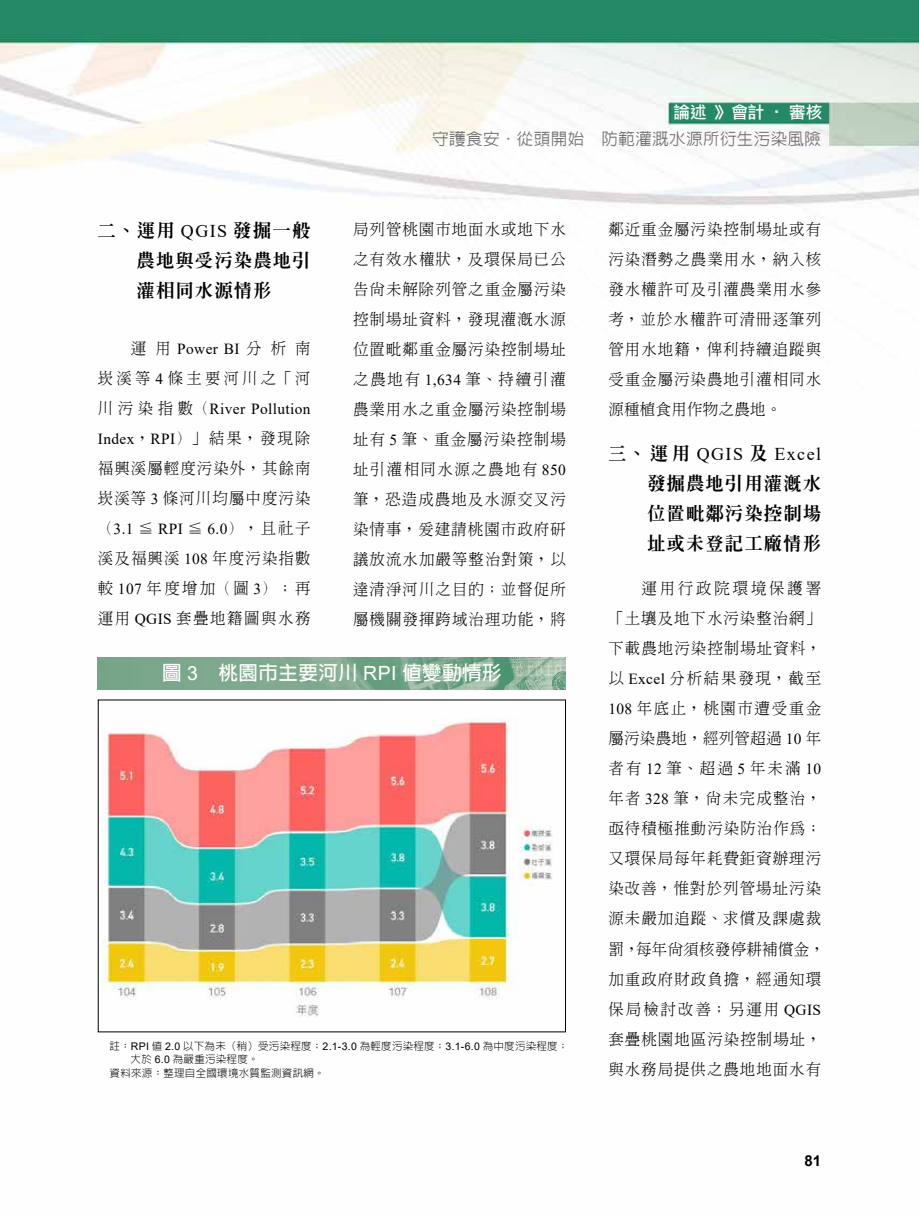
<style>
.page{position:relative;width:919px;height:1217px;background:#fff}
.page>*{position:absolute;margin:0;border:0;box-sizing:border-box;transform-origin:0 0}
.t1{font:700 19.5px "Lin Gothic";letter-spacing:.025em;color:#fff}
.t2{font:800 18px/30px "Inn Ming";letter-spacing:.08em;color:#000;text-align:justify}
.t3{font:18px "Times New Roman";letter-spacing:.08em;color:#000}
.t4{font:500 16.5px "Lin Gothic";letter-spacing:.025em;color:#727171}
.t5{font:16.5px "DF Li Hei Md WIN BF";color:#fff}
.t6{font:300 15.3px/30px "Inn Ming";letter-spacing:.075em;color:#000;text-align:justify}
.t7{font:15.3px "Times New Roman";letter-spacing:.025em;color:#000}
.t8{font:300 15.3px "Inn Ming";letter-spacing:.21em;color:#000}
.t9{font:700 15px "Arial";color:#000}
.t10{font:300 10.5px "Lin Gothic";letter-spacing:.025em;color:#000}
.s1{font-family:"Times New Roman";font-weight:400}
.s2{font-family:"Inn Ming";font-weight:300}
.s3{font-family:"Inn Ming";font-weight:800}
.s4{font-family:"Arial";font-weight:400}
</style>
<div class="page">
<img style="left:0;top:0;width:918px;height:1033px">
<img style="left:98px;top:657px;width:468px;height:32px">
<img style="left:103px;top:716px;width:454px;height:300px">
<p class="t5" style="left:673px;top:104px;width:150px">論述 》會計 ‧ 審核</p>
<p class="t4" style="left:432px;top:130px;width:390px">守護食安．從頭開始　防範灌溉水源所衍生污染風險</p>
<p class="t6" style="left:353px;top:214px;width:214px">局列管桃園市地面水或地下水之有效水權狀，及環保局已公告尚未解除列管之重金屬污染控制場址資料，發現灌溉水源位置毗鄰重金屬污染控制場址之農地有 <span class="s1">1,634</span> 筆、持續引灌農業用水之重金屬污染控制場址有 <span class="s1">5</span> 筆、重金屬污染控制場址引灌相同水源之農地有 <span class="s1">850</span>筆，恐造成農地及水源交叉污染情事，爰建請桃園市政府研議放流水加嚴等整治對策，以達清淨河川之目的；並督促所屬機關發揮跨域治理功能，將</p>
<p class="t6" style="left:608px;top:214px;width:214px">鄰近重金屬污染控制場址或有污染潛勢之農業用水，納入核發水權許可及引灌農業用水參考，並於水權許可清冊逐筆列管用水地籍，俾利持續追蹤與受重金屬污染農地引灌相同水源種植食用作物之農地。</p>
<p class="t2" style="left:137px;top:215px;width:175px;text-indent:-39px">二、運用 <span class="s1">QGIS</span> 發掘一般農地與受污染農地引灌相同水源情形</p>
<p class="t7" style="left:131px;top:338px;width:181px"><span class="s2">運用</span> Power BI <span class="s2">分析南</span></p>
<p class="t8" style="left:98px;top:370px;width:214px">崁溪等 <span class="s1">4</span> 條主要河川之「河</p>
<p class="t7" style="left:98px;top:398px;width:214px"><span class="s2">川污染指數（</span>River Pollution</p>
<p class="t6" style="left:98px;top:423px;width:214px"><span class="s1">Index</span>，<span class="s1">RPI</span>）」結果，發現除福興溪屬輕度污染外，其餘南崁溪等 <span class="s1">3</span> 條河川均屬中度污染</p>
<p class="t7" style="left:98px;top:518px;width:214px"><span class="s2">（</span>3.1 <span class="s2">≦</span> RPI <span class="s2">≦</span> 6.0<span class="s2">），且社子</span></p>
<p class="t6" style="left:98px;top:543px;width:214px">溪及福興溪 <span class="s1">108</span> 年度污染指數較 <span class="s1">107</span> 年度增加（圖 <span class="s1">3</span>）；再運用 <span class="s1">QGIS</span> 套疊地籍圖與水務</p>
<p class="t3" style="left:608px;top:441px;width:214px"><span class="s3">三、運用</span> QGIS <span class="s3">及</span> Excel</p>
<p class="t2" style="left:647px;top:468px;width:175px">發掘農地引用灌溉水位置毗鄰污染控制場址或未登記工廠情形</p>
<p class="t6" style="left:608px;top:573px;width:218px;text-align:left;text-indent:33px">運用行政院環境保護署「土壤及地下水污染整治網」下載農地污染控制場址資料，以 <span class="s1">Excel</span> 分析結果發現，截至<br><span class="s1">108</span> 年底止，桃園市遭受重金屬污染農地，經列管超過 <span class="s1">10</span> 年者有 <span class="s1">12</span> 筆、超過 <span class="s1">5</span> 年未滿 <span class="s1">10</span>年者 <span class="s1">328</span> 筆，尚未完成整治，亟待積極推動污染防治作為；又環保局每年耗費鉅資辦理污染改善，惟對於列管場址污染源未嚴加追蹤、求償及課處裁罰，每年尚須核發停耕補償金，加重政府財政負擔，經通知環保局檢討改善；另運用 <span class="s1">QGIS</span>套疊桃園地區污染控制場址，與水務局提供之農地地面水有</p>
<p class="t1" style="left:162px;top:662px;width:341px">圖 <span class="s4">3</span>　桃園市主要河川 <span class="s4">RPI</span> 值變動情形</p>
<p class="t10" style="left:110px;top:1039px;width:460px">註：<span class="s4">RPI</span> 值 <span class="s4">2.0</span> 以下為未（稍）受污染程度；<span class="s4">2.1-3.0</span> 為輕度污染程度；<span class="s4">3.1-6.0</span> 為中度污染程度；</p>
<p class="t10" style="left:131px;top:1053px;width:129px">大於 <span class="s4">6.0</span> 為嚴重污染程度。</p>
<p class="t10" style="left:110px;top:1066px;width:216px">資料來源：整理自全國環境水質監測資訊網。</p>
<p class="t9" style="left:804px;top:1149px;width:18px">81</p>
</div>
